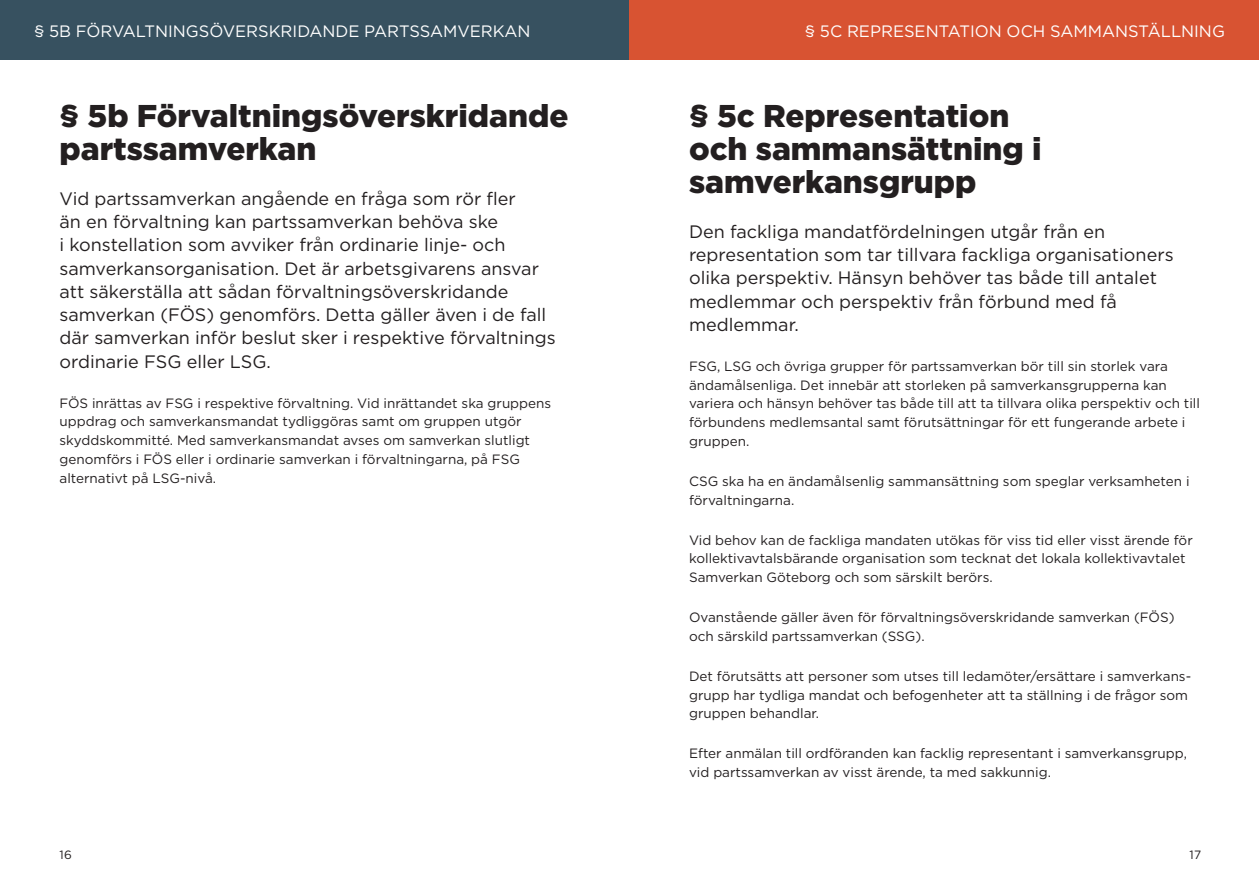
<style>
.page{position:relative;width:1259px;height:893px;background:#fff}
.page>*{position:absolute;margin:0;border:0;box-sizing:border-box;transform-origin:0 0}
.Rubrik_3{font:900 31.5px/33px "Gotham";color:#231f20}
.Ingress{font:18px/23.2px "Gotham";color:#231f20}
.Sidhuvud_inlaga_avsn{font:16.5px "Gotham";color:#fff}
.Brödtext_med_avstånd{font:13.5px/18.8px "Gotham";color:#231f20}
.t1{font:12px "Gotham";color:#231f20}
</style>
<div class="page">
<div style="left:0;top:0;width:629px;height:60px;background:#375160"></div>
<div style="left:629px;top:0;width:630px;height:60px;background:#d85332"></div>
<h2 class="Sidhuvud_inlaga_avsn" style="left:34px;top:20px;width:498px">§ 5B FÖRVALTNINGSÖVERSKRIDANDE PARTSSAMVERKAN</h2>
<h2 class="Rubrik_3" style="left:60px;top:99px;width:510px">§ 5b Förvaltningsöverskridande partssamverkan</h2>
<p class="Ingress" style="left:60px;top:186px;width:498px">Vid partssamverkan angående en fråga som rör fler<br>än en förvaltning kan partssamverkan behöva ske<br>i konstellation som avviker från ordinarie linje- och samverkansorganisation. Det är arbetsgivarens ansvar att säkerställa att sådan förvaltningsöverskridande samverkan (FÖS) genomförs. Detta gäller även i de fall där samverkan inför beslut sker i respektive förvaltnings ordinarie FSG eller LSG.</p>
<p class="Brödtext_med_avstånd" style="left:60px;top:393px;width:493px">FÖS inrättas av FSG i respektive förvaltning. Vid inrättandet ska gruppens uppdrag och samverkansmandat tydliggöras samt om gruppen utgör skyddskommitté. Med samverkansmandat avses om samverkan slutligt genomförs i FÖS eller i ordinarie samverkan i förvaltningarna, på FSG alternativt på LSG-nivå.</p>
<h2 class="Sidhuvud_inlaga_avsn" style="left:805px;top:20px;width:421px">§ 5C REPRESENTATION OCH SAMMANSTÄLLNING</h2>
<h2 class="Rubrik_3" style="left:689px;top:99px;width:354px">§ 5c Representation och sammansättning i samverkansgrupp</h2>
<p class="Ingress" style="left:689px;top:219px;width:486px">Den fackliga mandatfördelningen utgår från en representation som tar tillvara fackliga organisationers olika perspektiv. Hänsyn behöver tas både till antalet medlemmar och perspektiv från förbund med få medlemmar.</p>
<p class="Brödtext_med_avstånd" style="left:689px;top:356px;width:512px">FSG, LSG och övriga grupper för partssamverkan bör till sin storlek vara ändamålsenliga. Det innebär att storleken på samverkansgrupperna kan variera och hänsyn behöver tas både till att ta tillvara olika perspektiv och till förbundens medlemsantal samt förutsättningar för ett fungerande arbete i gruppen.</p>
<p class="Brödtext_med_avstånd" style="left:689px;top:471px;width:502px">CSG ska ha en ändamålsenlig sammansättning som speglar verksamheten i förvaltningarna.</p>
<p class="Brödtext_med_avstånd" style="left:689px;top:530px;width:505px">Vid behov kan de fackliga mandaten utökas för viss tid eller visst ärende för kollektivavtalsbärande organisation som tecknat det lokala kollektivavtalet<br>Samverkan Göteborg och som särskilt berörs.</p>
<p class="Brödtext_med_avstånd" style="left:689px;top:608px;width:487px">Ovanstående gäller även för förvaltningsöverskridande samverkan (FÖS) och särskild partssamverkan (SSG).</p>
<p class="Brödtext_med_avstånd" style="left:689px;top:666px;width:504px">Det förutsätts att personer som utses till ledamöter/ersättare i samverkans&shy;grupp har tydliga mandat och befogenheter att ta ställning i de frågor som gruppen behandlar.</p>
<p class="Brödtext_med_avstånd" style="left:689px;top:744px;width:499px">Efter anmälan till ordföranden kan facklig representant i samverkansgrupp, vid partssamverkan av visst ärende, ta med sakkunnig.</p>
<p class="t1" style="left:60px;top:847px;width:14px">16</p>
<p class="t1" style="left:1189px;top:847px;width:13px">17</p>
</div>
